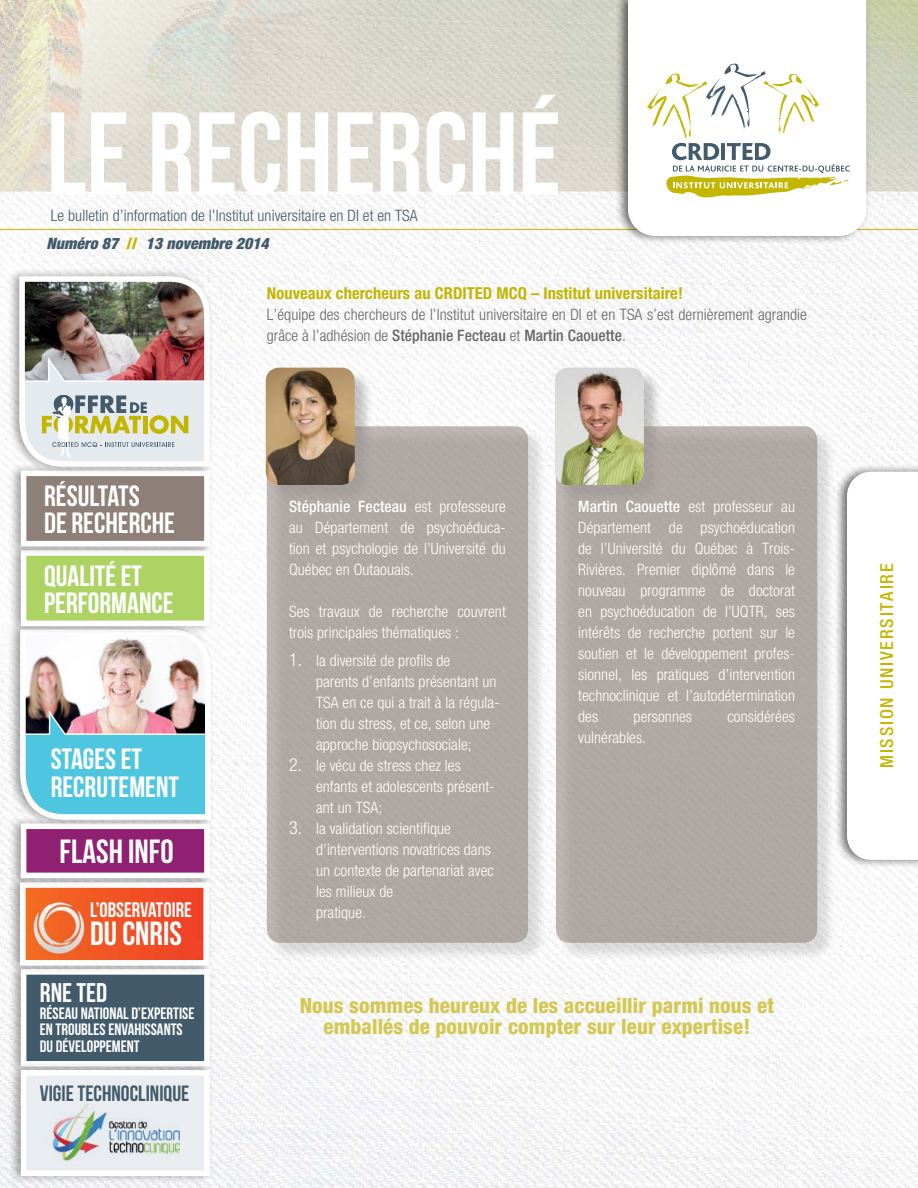
<style>
.page{position:relative;width:918px;height:1188px;background:#fff}
.page>*{position:absolute;margin:0;border:0;box-sizing:border-box;transform-origin:0 0}
.t1{font:117px "Bebas Neue";color:#fff}
.t2{font:33.45px "Bebas Neue";color:#fff}
.t3{font:29.4px/27.9px "Bebas Neue";color:#fff}
.t4{font:27px "Bebas Neue";color:#fff}
.t5{font:22.2px "Bebas Neue";color:#425a69}
.t6{font:800 condensed 21px/21px "Helvetica Neue";letter-spacing:.005em;color:#d4c854;text-align:center}
.t7{font:21px "Bebas Neue";color:#fff}
.t8{font:500 condensed 18px "Helvetica Neue";letter-spacing:.1em;color:#c3b600}
.t9{font:16.5px/16.5px "Bebas Neue";color:#fff}
.t10{font:700 condensed 16.5px "Helvetica Neue";letter-spacing:.005em;color:#c3b600}
.t11{font:300 condensed 15.75px/21px "Helvetica Neue";letter-spacing:.005em;color:#fff}
.t12{font:300 condensed 15.75px/21px "Helvetica Neue";letter-spacing:.005em;color:#66676a}
.t13{font:300 condensed 15.75px "Helvetica Neue";letter-spacing:.005em;color:#425a69}
.t14{font:italic 900 condensed 15.75px "Helvetica Neue";letter-spacing:.005em;color:#425a69}
.s1{font-style:normal;color:#c3b600}
.s2{font-weight:500}
.s3{font-size:18px}
</style>
<div class="page">
<img style="left:0;top:0;width:918px;height:1188px">
<div style="left:8px;top:960px;width:206px;height:115px;background:#000;opacity:.35"></div>
<div style="left:21px;top:969px;width:189px;height:98px;background:#425a69;border:6px solid #fff"></div>
<div style="left:7px;top:874px;width:206px;height:100px;background:#000;opacity:.35"></div>
<img style="left:27px;top:889px;width:175px;height:70px">
<div style="left:20px;top:882px;width:189px;height:84px;border:6px solid #fff"></div>
<div style="left:8px;top:815px;width:206px;height:72px;background:#000;opacity:.35"></div>
<div style="left:21px;top:823px;width:189px;height:55px;background:#902071;border:6px solid #fff"></div>
<div style="left:7px;top:621px;width:208px;height:207px;background:#000;opacity:.35"></div>
<svg style="left:17px;top:635px;width:196px;height:188px"></svg>
<div style="left:8px;top:542px;width:206px;height:93px;background:#000;opacity:.35"></div>
<div style="left:21px;top:550px;width:189px;height:76px;background:#add365;border:6px solid #fff"></div>
<div style="left:8px;top:462px;width:206px;height:93px;background:#000;opacity:.35"></div>
<div style="left:21px;top:471px;width:189px;height:75px;background:#8e8079;border:6px solid #fff"></div>
<div style="left:834px;top:463px;width:84px;height:405px;background:#000;opacity:.55"></div>
<svg style="left:847px;top:472px;width:71px;height:388px"></svg>
<div style="left:6px;top:268px;width:208px;height:207px;background:#000;opacity:.35"></div>
<img style="left:17px;top:273px;width:196px;height:196px">
<hr style="left:0;top:229px;width:918px;height:1px;background:#c3b600">
<div style="left:615px;top:0;width:256px;height:244px;background:#000;opacity:.55"></div>
<svg style="left:628px;top:0;width:238px;height:236px"></svg>
<svg style="left:647px;top:63px;width:203px;height:135px"></svg>
<div style="left:8px;top:1061px;width:206px;height:123px;background:#000;opacity:.35"></div>
<div style="left:21px;top:1070px;width:189px;height:106px;background:#e9edf1;border:6px solid #fff"></div>
<img style="left:52px;top:1103px;width:128px;height:58px">
<div style="left:557px;top:369px;width:279px;height:593px;background:#000;opacity:.22"></div>
<div style="left:556px;top:426px;width:261px;height:517px;background:#b0a8a4;border-radius:14px"></div>
<img style="left:555px;top:368px;width:89px;height:117px">
<div style="left:268px;top:369px;width:279px;height:593px;background:#000;opacity:.22"></div>
<div style="left:267px;top:426px;width:261px;height:517px;background:#b0a8a4;border-radius:14px"></div>
<img style="left:266px;top:368px;width:89px;height:117px">
<h1 class="t1" style="left:47px;top:89px;width:516px">LE RECHERCHÉ</h1>
<p class="t13" style="left:51px;top:206px;width:368px">Le bulletin d’information de l’Institut universitaire en DI et en TSA</p>
<p class="t14" style="left:47px;top:233px;width:224px">Numéro 87 <span class="s1">//</span> 13 novembre 2014</p>
<p class="t10" style="left:267px;top:283px;width:418px">Nouveaux chercheurs au CRDITED MCQ – Institut universitaire!</p>
<p class="t12" style="left:267px;top:303px;width:542px">L’équipe des chercheurs de l’Institut universitaire en DI et en TSA s’est dernièrement agrandie grâce à l’adhésion de <span class="s2">Stéphanie Fecteau</span> et <span class="s2">Martin Caouette</span>.</p>
<h3 class="t3" style="left:44px;top:481px;width:132px">RÉSULTATS<br>DE RECHERCHE</h3>
<h3 class="t3" style="left:44px;top:561px;width:131px">QUALITÉ ET<br>PERFORMANCE</h3>
<h3 class="t3" style="left:51px;top:745px;width:130px">STAGES ET<br>RECRUTEMENT</h3>
<h2 class="t2" style="left:60px;top:833px;width:116px">FLASH INFO</h2>
<h3 class="t7" style="left:90px;top:898px;width:103px">L’OBSERVATOIRE</h3>
<h2 class="t2" style="left:90px;top:915px;width:93px">DU CNRIS</h2>
<h3 class="t4" style="left:40px;top:978px;width:69px">RNE TED</h3>
<p class="t9" style="left:40px;top:1005px;width:156px">RÉSEAU NATIONAL D’EXPERTISE<br>EN TROUBLES ENVAHISSANTS<br>DU DÉVELOPPEMENT</p>
<h3 class="t5" style="left:40px;top:1081px;width:151px">VIGIE TECHNOCLINIQUE</h3>
<p class="t11" style="left:289px;top:496px;width:218px;text-align:justify"><span class="s2">Stéphanie Fecteau</span> est professeure au Département de psychoéduca&shy;tion et psychologie de l’Université du Québec en Outaouais.</p>
<p class="t11" style="left:289px;top:601px;width:218px">Ses travaux de recherche couvrent trois principales thématiques :</p>
<p class="t11" style="left:316px;top:650px;width:185px;text-indent:-27px"><span class="s3">1.</span> la diversité de profils de<br>parents d’enfants présentant un<br>TSA en ce qui a trait à la régula&shy;tion du stress, et ce, selon une approche biopsychosociale;</p>
<p class="t11" style="left:316px;top:755px;width:180px;text-indent:-27px"><span class="s3">2.</span> le vécu de stress chez les enfants et adolescents présent&shy;ant un TSA;</p>
<p class="t11" style="left:316px;top:818px;width:179px;text-indent:-27px"><span class="s3">3.</span> la validation scientifique d’interventions novatrices dans un contexte de partenariat avec les milieux de<br>pratique.</p>
<p class="t11" style="left:578px;top:496px;width:218px;text-align:justify"><span class="s2">Martin Caouette</span> est professeur au Département de psychoéducation de l’Université du Québec à Trois-Rivières. Premier diplômé dans le nouveau programme de doctorat en psychoéducation de l’UQTR, ses intérêts de recherche portent sur le soutien et le développement profes&shy;sionnel, les pratiques d’intervention technoclinique et l’autodétermination des</p>
<p class="t11" style="left:634px;top:706px;width:60px">personnes</p>
<p class="t11" style="left:727px;top:706px;width:69px">considérées</p>
<p class="t11" style="left:578px;top:727px;width:69px">vulnérables.</p>
<h3 class="t6" style="left:300px;top:994px;width:476px">Nous sommes heureux de les accueillir parmi nous et emballés de pouvoir compter sur leur expertise!</h3>
<p class="t8" style="left:876px;top:768px;width:206px;rotate:-90deg">MISSION UNIVERSITAIRE</p>
</div>
